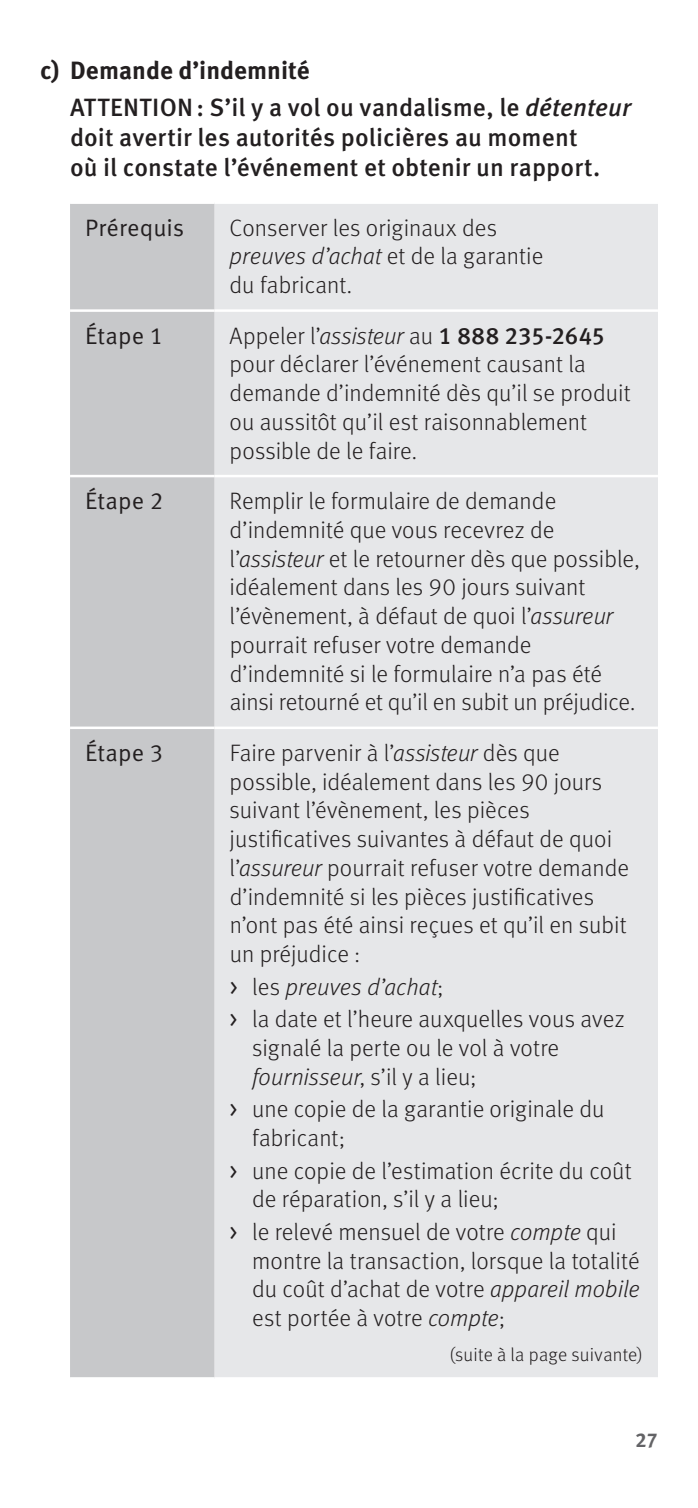
<style>
.page{position:relative;width:698px;height:1508px;background:#fff}
.page>*{position:absolute;margin:0;border:0;box-sizing:border-box;transform-origin:0 0}
.t1{font:500 25px/37.5px "Meta OT";letter-spacing:.005em;color:#231f20}
.t2{font:300 23.75px/28.8px "Meta OT";letter-spacing:.005em;color:#231f20}
.t3{font:23.75px "Meta OT Norm";letter-spacing:.005em;color:#231f20}
.t4{font:700 20px "Meta OT";color:#636366}
.t5{font:300 18.75px "Meta OT";letter-spacing:.015em;color:#231f20}
.s1{font-weight:700}
.s2{font-style:italic}
.s3{font-weight:500}
.s4{font-family:"Meta OT Norm";font-weight:400}
</style>
<div class="page">
<div style="left:70px;top:204px;width:145px;height:1174px;background:#c7c8ca"></div>
<div style="left:215px;top:204px;width:443px;height:1173px;background:#e6e7e9"></div>
<hr style="left:70px;top:309px;width:144px;height:3px;background:#fff">
<hr style="left:215px;top:309px;width:443px;height:3px;background:#fff">
<hr style="left:70px;top:475px;width:144px;height:2px;background:#fff">
<hr style="left:215px;top:475px;width:443px;height:2px;background:#fff">
<hr style="left:70px;top:726px;width:144px;height:3px;background:#fff">
<hr style="left:215px;top:726px;width:443px;height:3px;background:#fff">
<hr style="left:70px;top:1377px;width:144px;height:2px;background:#fff">
<p class="t1" style="left:70px;top:52px;width:562px;text-indent:-30px"><span class="s1">c) Demande d’indemnité<br></span>ATTENTION: S’il y a vol ou vandalisme, le <span class="s2">détenteur</span></p>
<p class="t1" style="left:70px;top:123px;width:531px;line-height:30px">doit avertir les autorités policières au moment où il constate l’événement et obtenir un rapport.</p>
<p class="t3" style="left:85px;top:213px;width:101px">Prérequis</p>
<p class="t2" style="left:229px;top:213px;width:315px">Conserver les originaux des <span class="s2">preuves d’achat</span> et de la garantie du fabricant.</p>
<p class="t3" style="left:85px;top:321px;width:80px">Étape 1</p>
<p class="t2" style="left:229px;top:321px;width:402px">Appeler l’<span class="s2">assisteur</span> au <span class="s3">1 888 235-2645 </span>pour déclarer l’événement causant la demande d’indemnité dès qu’il se produit ou aussitôt qu’il est raisonnablement possible de le faire.</p>
<p class="t3" style="left:85px;top:486px;width:80px">Étape 2</p>
<p class="t2" style="left:229px;top:487px;width:411px">Remplir le formulaire de demande d’indemnité que vous recevrez de l’<span class="s2">assisteur</span> et le retourner dès que possible, idéalement dans les 90 jours suivant l’évènement, à défaut de quoi l’<span class="s2">assureur </span>pourrait refuser votre demande d’indemnité si le formulaire n’a pas été ainsi retourné et qu’il en subit un préjudice.</p>
<p class="t3" style="left:85px;top:738px;width:80px">Étape 3</p>
<p class="t2" style="left:229px;top:738px;width:401px">Faire parvenir à l’<span class="s2">assisteur</span> dès que possible, idéalement dans les 90 jours suivant l’évènement, les pièces justificatives suivantes à défaut de quoi l’<span class="s2">assureur</span> pourrait refuser votre demande d’indemnité si les pièces justificatives n’ont pas été ainsi reçues et qu’il en subit un préjudice :</p>
<p class="t2" style="left:229px;top:970px;width:396px;line-height:32.5px"><span class="s4">&gt;</span> les <span class="s2">preuves d’achat</span>;<br><span class="s4">&gt;</span> la date et l’heure auxquelles vous avez</p>
<p class="t2" style="left:252px;top:1034px;width:308px">signalé la perte ou le vol à votre <span class="s2">fournisseur</span>, s’il y a lieu;</p>
<p class="t2" style="left:252px;top:1095px;width:353px;text-indent:-22px"><span class="s4">&gt;</span> une copie de la garantie originale du fabricant;</p>
<p class="t2" style="left:252px;top:1156px;width:381px;text-indent:-22px"><span class="s4">&gt;</span> une copie de l’estimation écrite du coût de réparation, s’il y a lieu;</p>
<p class="t2" style="left:252px;top:1217px;width:389px;text-indent:-22px"><span class="s4">&gt;</span> le relevé mensuel de votre <span class="s2">compte</span> qui montre la transaction, lorsque la totalité du coût d’achat de votre <span class="s2">appareil mobile </span>est portée à votre <span class="s2">compte</span>;</p>
<p class="t5" style="left:449px;top:1343px;width:195px">(suite à la page suivante)</p>
<p class="t4" style="left:635px;top:1427px;width:24px">27</p>
</div>
